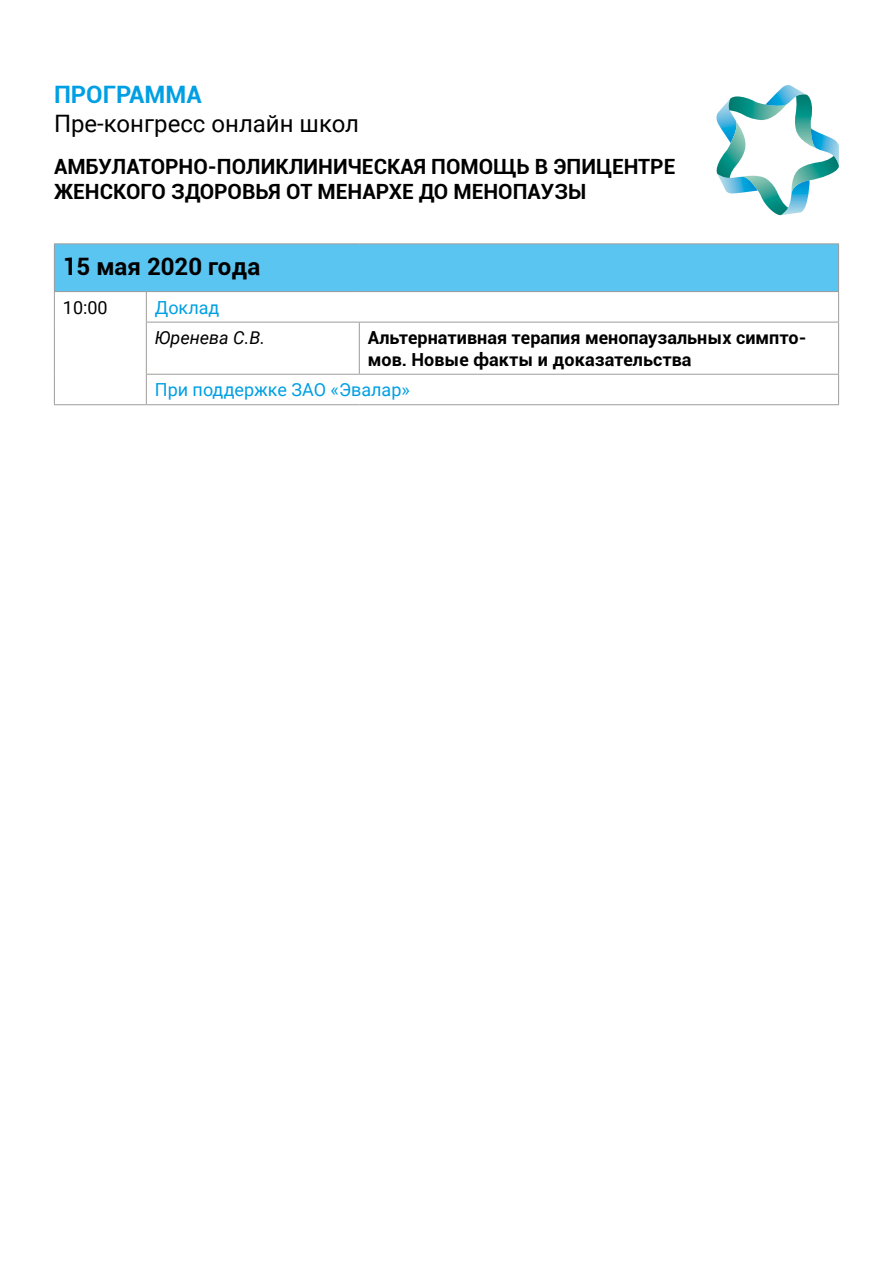
<style>
.page{position:relative;width:893px;height:1263px;background:#fff}
.page>*{position:absolute;margin:0;border:0;box-sizing:border-box;transform-origin:0 0}
.t1{font:24px "Roboto";color:#000}
.t2{font:700 24px "Roboto";color:#000}
.t3{font:700 24px "Roboto";color:#009fe3}
.t4{font:700 21px/25.2px "Roboto";color:#000}
.t5{font:700 18px/21.6px "Roboto";color:#000}
.t6{font:18px "Roboto";color:#009fe3}
.t7{font:italic 18px "Roboto";color:#000}
.t8{font:18px "Roboto";color:#000}
</style>
<div class="page">
<div style="left:54px;top:244px;width:785px;height:48px;background:#5bc5f2"></div>
<hr style="left:54px;top:243px;width:92px;height:1px;background:#9d9d9c">
<hr style="left:54px;top:244px;width:1px;height:47px;background:#9d9d9c">
<hr style="left:146px;top:243px;width:213px;height:1px;background:#9d9d9c">
<hr style="left:359px;top:243px;width:480px;height:1px;background:#9d9d9c">
<hr style="left:838px;top:244px;width:1px;height:47px;background:#9d9d9c">
<hr style="left:54px;top:291px;width:92px;height:1px;background:#9d9d9c">
<hr style="left:54px;top:292px;width:1px;height:30px;background:#9d9d9c">
<hr style="left:54px;top:322px;width:1px;height:52px;background:#9d9d9c">
<hr style="left:54px;top:374px;width:1px;height:30px;background:#9d9d9c">
<hr style="left:146px;top:291px;width:213px;height:1px;background:#9d9d9c">
<hr style="left:146px;top:292px;width:1px;height:30px;background:#9d9d9c">
<hr style="left:359px;top:291px;width:480px;height:1px;background:#9d9d9c">
<hr style="left:838px;top:292px;width:1px;height:30px;background:#9d9d9c">
<hr style="left:146px;top:322px;width:213px;height:1px;background:#9d9d9c">
<hr style="left:146px;top:322px;width:1px;height:52px;background:#9d9d9c">
<hr style="left:359px;top:322px;width:480px;height:1px;background:#9d9d9c">
<hr style="left:359px;top:322px;width:1px;height:52px;background:#9d9d9c">
<hr style="left:838px;top:322px;width:1px;height:52px;background:#9d9d9c">
<hr style="left:146px;top:374px;width:213px;height:1px;background:#9d9d9c">
<svg style="left:146px;top:375px;width:1px;height:29px"></svg>
<hr style="left:359px;top:374px;width:480px;height:1px;background:#9d9d9c">
<svg style="left:838px;top:375px;width:1px;height:29px"></svg>
<hr style="left:54px;top:404px;width:92px;height:1px;background:#9d9d9c">
<hr style="left:146px;top:404px;width:213px;height:1px;background:#9d9d9c">
<hr style="left:359px;top:404px;width:480px;height:1px;background:#9d9d9c">
<svg style="left:716px;top:85px;width:123px;height:131px"></svg>
<p class="t3" style="left:54px;top:78px;width:149px">ПРОГРАММА</p>
<p class="t1" style="left:54px;top:106px;width:307px">Пре-конгресс онлайн школ</p>
<p class="t4" style="left:54px;top:153px;width:623px">АМБУЛАТОРНО-ПОЛИКЛИНИЧЕСКАЯ ПОМОЩЬ В ЭПИЦЕНТРЕ<br>ЖЕНСКОГО ЗДОРОВЬЯ ОТ МЕНАРХЕ ДО МЕНОПАУЗЫ</p>
<p class="t2" style="left:63px;top:249px;width:199px">15 мая 2020 года</p>
<p class="t8" style="left:63px;top:295px;width:46px">10:00</p>
<p class="t6" style="left:155px;top:295px;width:66px">Доклад</p>
<p class="t7" style="left:155px;top:325px;width:112px">Юренева С.В.</p>
<p class="t5" style="left:368px;top:326px;width:440px">Альтернативная терапия менопаузальных симпто&shy;мов. Новые факты и доказательства</p>
<p class="t6" style="left:155px;top:377px;width:257px">При поддержке ЗАО «Эвалар»</p>
</div>
